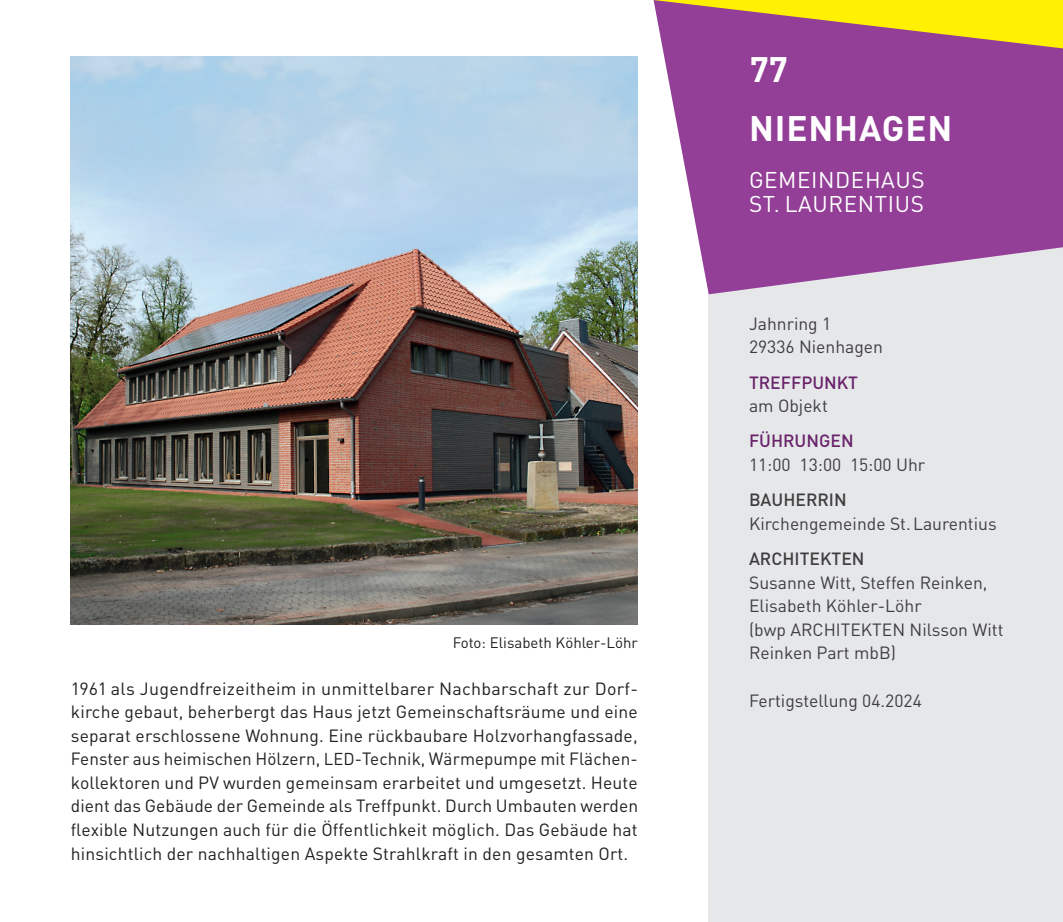
<style>
.page{position:relative;width:1063px;height:922px;background:#fff}
.page>*{position:absolute;margin:0;border:0;box-sizing:border-box;transform-origin:0 0}
.t1{font:700 35px "DIN";letter-spacing:.025em;color:#fff}
.t2{font:22.5px/23.5px "DIN";letter-spacing:.025em;color:#fff}
.t3{font:17.5px/23.5px "DIN";letter-spacing:.01em;color:#231f20}
.t4{font:17.5px/23.5px "DIN";color:#3e3e3f}
.t5{font:500 17.5px "DIN";color:#3e3e3f}
.t6{font:500 17.5px "DIN";color:#69226c}
.t7{font:15px "DIN";color:#231f20}
.s1{font-size:17px}
</style>
<div class="page">
<div style="left:709px;top:234px;width:354px;height:687px;background:#e6e7e9"></div>
<svg style="left:662px;top:48px;width:401px;height:246px;fill:#933e97"></svg>
<img style="left:71px;top:57px;width:567px;height:567px">
<svg style="left:653px;top:0;width:410px;height:48px"></svg>
<p class="t7" style="left:453px;top:632px;width:187px">Foto: Elisabeth Köhler-Löhr</p>
<p class="t3" style="left:71px;top:676px;width:569px">1961 als Jugendfreizeitheim in unmittelbarer Nachbarschaft zur Dorf&shy;kirche gebaut, beherbergt das Haus jetzt Gemeinschaftsräume und eine separat erschlossene Wohnung. Eine rückbaubare Holzvorhangfassade, Fenster aus heimischen Hölzern, <span class="s1">LED</span>-Technik, Wärmepumpe mit Flächen&shy;kollektoren und PV wurden gemeinsam erarbeitet und umgesetzt. Heute dient das Gebäude der Gemeinde als Treffpunkt. Durch Umbauten werden flexible N utzungen auch für die Öffentlichkeit möglich. Das Gebäude hat hinsichtlich der nachhaltigen Aspekte Strahlkraft in den gesamten Ort.</p>
<h1 class="t1" style="left:750px;top:47px;width:40px">77</h1>
<h1 class="t1" style="left:749px;top:106px;width:205px">NIENHAGEN</h1>
<p class="t2" style="left:749px;top:168px;width:177px">Gemeindehaus<br>St. Lau rentius</p>
<p class="t4" style="left:749px;top:311px;width:136px">Jahnring 1<br>29336 N ienhagen</p>
<p class="t6" style="left:749px;top:371px;width:110px">TREFFPUNKT</p>
<p class="t4" style="left:749px;top:393px;width:80px">am Objekt</p>
<p class="t6" style="left:749px;top:430px;width:106px">FÜHRUNGEN</p>
<p class="t4" style="left:749px;top:452px;width:178px">11:00 13:00 15:00 Uhr</p>
<p class="t5" style="left:749px;top:488px;width:99px">BAUHERRIN</p>
<p class="t4" style="left:749px;top:511px;width:249px">Kirchengemeinde St.Laurentius</p>
<p class="t5" style="left:749px;top:547px;width:117px">ARCHITEKTEN</p>
<p class="t4" style="left:749px;top:570px;width:240px">Susanne Witt, Steffen Reinken,<br>Elisabeth Köhler-Löhr<br>(bwp ARCHI</p>
<p class="t4" style="left:749px;top:617px;width:256px;text-indent:92px">TEKTEN N ilsson Witt<br>Reinken Part mbB)</p>
<p class="t4" style="left:749px;top:688px;width:174px">Fertigstellung 04.2024</p>
</div>
